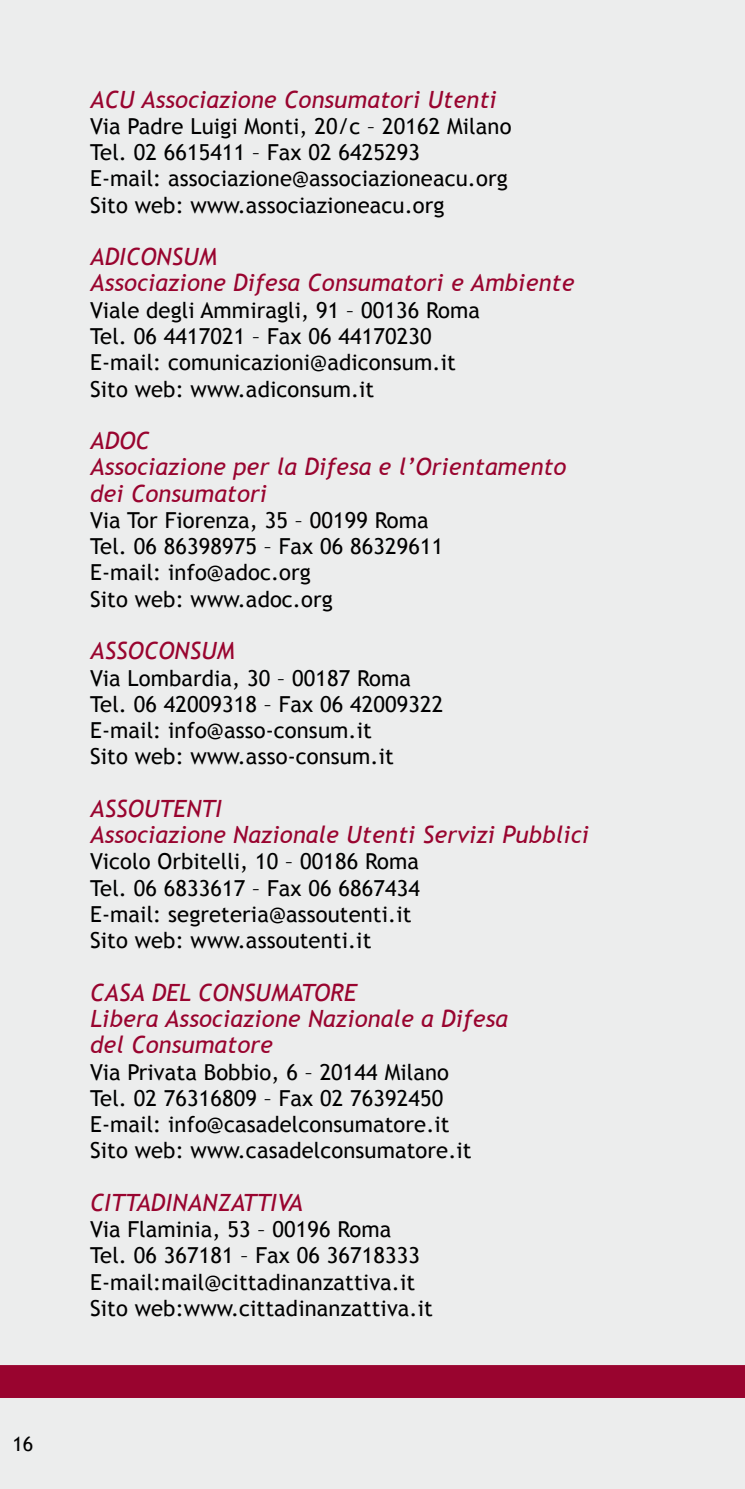
<style>
.page{position:relative;width:745px;height:1489px;background:#fff}
.page>*{position:absolute;margin:0;border:0;box-sizing:border-box;transform-origin:0 0}
.t1{font:italic 23.75px/26.2px "Trebuchet MS";letter-spacing:.005em;color:#99042f}
.t2{font:22px/26.2px "Trebuchet MS";letter-spacing:.005em;color:#000}
.t3{font:20px "Trebuchet MS";color:#000}
</style>
<div class="page">
<div style="left:0;top:0;width:744px;height:1488px;background:#eceded"></div>
<div style="left:0;top:1365px;width:744px;height:32px;background:#99042f"></div>
<p class="t3" style="left:12px;top:1431px;width:22px">16</p>
<p class="t1" style="left:90px;top:86px;width:408px">ACU Associazione Consumatori Utenti</p>
<p class="t2" style="left:90px;top:113px;width:422px">Via Padre Luigi Monti, 20/c – 20162 Milano Tel. 02 6615411 – Fax 02 6425293<br>E-mail: associazione@associazioneacu.org Sito web: www.associazioneacu.org</p>
<p class="t1" style="left:90px;top:244px;width:485px">ADICONSUM<br>Associazione Difesa Consumatori e Ambiente</p>
<p class="t2" style="left:90px;top:297px;width:391px">Viale degli Ammiragli, 91 – 00136 Roma Tel. 06 4417021 – Fax 06 44170230<br>E-mail: comunicazioni@adiconsum.it Sito web: www.adiconsum.it</p>
<p class="t1" style="left:90px;top:428px;width:477px">ADOC<br>Associazione per la Difesa e l’Orientamento dei Consumatori</p>
<p class="t2" style="left:90px;top:507px;width:354px">Via Tor Fiorenza, 35 – 00199 Roma<br>Tel. 06 86398975 – Fax 06 86329611<br>E-mail: info@adoc.org<br>Sito web: www.adoc.org</p>
<p class="t1" style="left:90px;top:638px;width:146px">ASSOCONSUM</p>
<p class="t2" style="left:90px;top:665px;width:354px">Via Lombardia, 30 – 00187 Roma<br>Tel. 06 42009318 – Fax 06 42009322<br>E-mail: info@asso-consum.it<br>Sito web: www.asso-consum.it</p>
<p class="t1" style="left:90px;top:795px;width:500px">ASSOUTENTI<br>Associazione Nazionale Utenti Servizi Pubblici</p>
<p class="t2" style="left:90px;top:848px;width:331px">Vicolo Orbitelli, 10 – 00186 Roma<br>Tel. 06 6833617 – Fax 06 6867434<br>E-mail: segreteria@assoutenti.it<br>Sito web: www.assoutenti.it</p>
<p class="t1" style="left:90px;top:979px;width:419px">CASA DEL CONSUMATORE<br>Libera Associazione Nazionale a Difesa del Consumatore</p>
<p class="t2" style="left:90px;top:1058px;width:383px">Via Privata Bobbio, 6 – 20144 Milano Tel. 02 76316809 – Fax 02 76392450<br>E-mail: info@casadelconsumatore.it Sito web: www.casadelconsumatore.it</p>
<p class="t1" style="left:90px;top:1189px;width:214px">CITTADINANZATTIVA</p>
<p class="t2" style="left:90px;top:1216px;width:344px">Via Flaminia, 53 – 00196 Roma Tel. 06 367181 – Fax 06 36718333<br>E-mail:mail@cittadinanzattiva.it Sito web:www.cittadinanzattiva.it</p>
</div>
